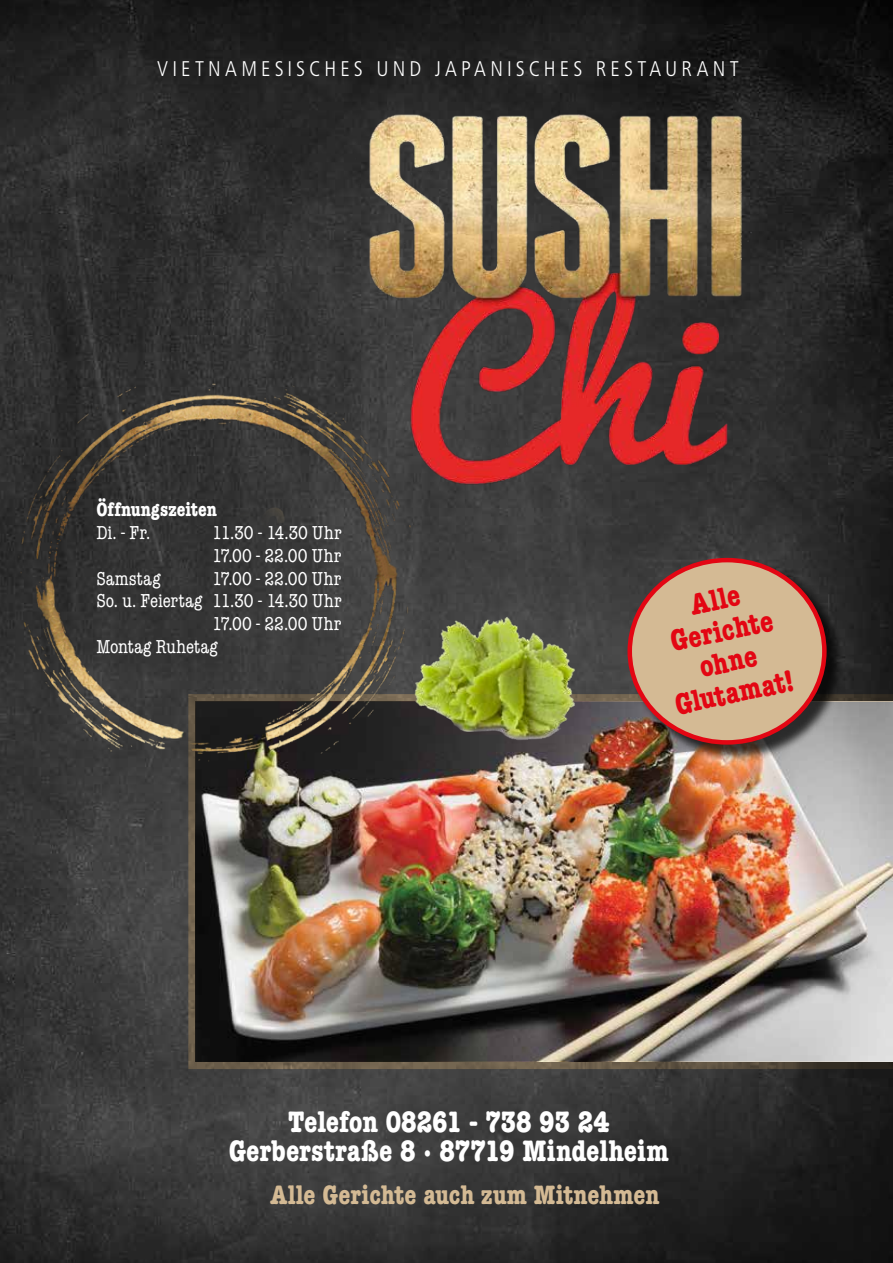
<style>
.page{position:relative;width:893px;height:1263px;background:#fff}
.page>*{position:absolute;margin:0;border:0;box-sizing:border-box;transform-origin:0 0}
.t1{font:700 condensed 30px/28.5px "American Typewriter LT";color:#fff;text-align:center}
.t2{font:700 condensed 30px/31.5px "American Typewriter LT";color:#e30613;text-align:center}
.t3{font:700 condensed 27px "American Typewriter LT";letter-spacing:.005em;color:#d4ba94}
.t4{font:300 condensed 21.15px "Frutiger LT";letter-spacing:.195em;color:#fff}
.t5{font:700 condensed 19.5px "American Typewriter LT";letter-spacing:.005em;color:#fff}
.t6{font:condensed 18.9px/22.8px "American Typewriter LT";letter-spacing:.005em;color:#fff}
</style>
<div class="page">
<img style="left:0;top:0;width:893px;height:1263px">
<img style="left:187px;top:693px;width:706px;height:377px">
<img style="left:355px;top:98px;width:400px;height:393px">
<img style="left:0;top:337px;width:437px;height:493px">
<div style="left:630px;top:560px;width:215px;height:203px;background:#000;opacity:.75"></div>
<div style="left:630px;top:560px;width:194px;height:182px;background:#d4ba94;border-radius:50%"></div>
<div style="left:627px;top:558px;width:200px;height:187px;border:4px solid #e30613;border-radius:50%"></div>
<img style="left:397px;top:590px;width:196px;height:166px">
<p class="t4" style="left:157px;top:56px;width:583px">VIETNAMESISCHES UND JAPANISCHES RESTAURANT</p>
<p class="t5" style="left:96px;top:498px;width:122px">Öffnungszeiten</p>
<p class="t6" style="left:96px;top:522px;width:55px">Di. - Fr.</p>
<p class="t6" style="left:212px;top:522px;width:131px">11.30 - 14.30 Uhr<br>17.00 - 22.00 Uhr</p>
<p class="t6" style="left:96px;top:567px;width:66px">Samstag</p>
<p class="t6" style="left:212px;top:567px;width:131px">17.00 - 22.00 Uhr</p>
<p class="t6" style="left:96px;top:590px;width:247px">So. u. Feiertag 11.30 - 14.30 Uhr</p>
<p class="t6" style="left:212px;top:613px;width:131px">17.00 - 22.00 Uhr</p>
<p class="t6" style="left:96px;top:635px;width:123px">Montag Ruhetag</p>
<h1 class="t2" style="left:653px;top:597px;width:122px;rotate:-12deg">Alle<br>Gerichte ohne<br>Glutamat!</h1>
<h1 class="t1" style="left:229px;top:1108px;width:441px">Telefon 08261 - 738 93 24<br>Gerberstraße 8 · 87719 Mindelheim</h1>
<h2 class="t3" style="left:270px;top:1178px;width:390px">Alle Gerichte auch zum Mitnehmen</h2>
</div>
